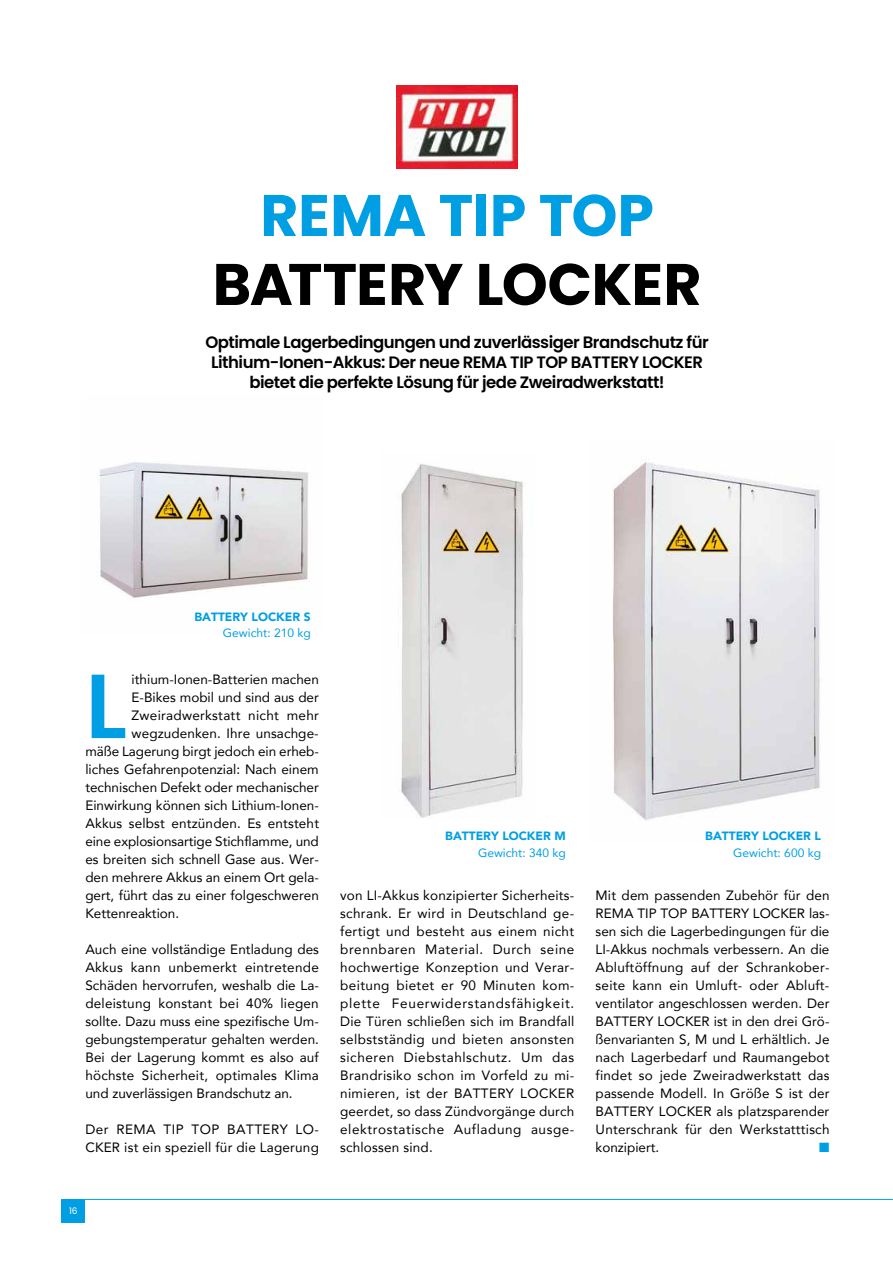
<style>
.page{position:relative;width:893px;height:1263px;background:#fff}
.page>*{position:absolute;margin:0;border:0;box-sizing:border-box;transform-origin:0 0}
.t1{font:600 90.9px "Poppins";color:#009fe3}
.t2{font:700 58.5px "Poppins";letter-spacing:-.015em;color:#000}
.t3{font:700 58.5px "Poppins";letter-spacing:-.005em;color:#009fe3}
.t4{font:600 16.5px/19.8px "Poppins";letter-spacing:-.03em;color:#000;text-align:center}
.t5{font:13.5px/18px "Avenir";color:#000;text-align:justify}
.t6{font:13.5px "Avenir";letter-spacing:.02em;color:#000}
.t7{font:13.5px "Zapf Dingbats";color:#009fe3}
.t8{font:900 12px "Avenir";color:#009fe3}
.t9{font:12px "Avenir";color:#009fe3}
.t10{font:9px "Poppins";color:#fff}
</style>
<div class="page">
<div style="left:62px;top:1199px;width:23px;height:24px;background:#009fe3"></div>
<img style="left:99px;top:462px;width:209px;height:136px">
<img style="left:397px;top:86px;width:121px;height:83px">
<img style="left:401px;top:464px;width:122px;height:354px">
<img style="left:612px;top:461px;width:208px;height:360px">
<hr style="left:85px;top:1199px;width:808px;height:1px;background:#009fe3">
<h2 class="t3" style="left:260px;top:182px;width:395px">REMA TIP TOP</h2>
<h2 class="t2" style="left:213px;top:251px;width:490px">BATTERY LOCKER</h2>
<p class="t4" style="left:205px;top:333px;width:505px">Optimale Lagerbedingungen und zuverlässiger Brandschutz für<br>Lithium-Ionen-Akkus: Der neue REMA TIP TOP BATTERY LOCKER bietet die perfekte Lösung für jede Zweiradwerkstatt!</p>
<p class="t8" style="left:195px;top:606px;width:118px">BATTERY LOCKER S</p>
<p class="t9" style="left:223px;top:624px;width:89px">Gewicht: 210 kg</p>
<h1 class="t1" style="left:85px;top:653px;width:43px">L</h1>
<p class="t5" style="left:132px;top:670px;width:189px">ithium-Ionen-Batterien machen</p>
<p class="t5" style="left:132px;top:688px;width:189px">E-Bikes mobil und sind aus der</p>
<p class="t6" style="left:132px;top:704px;width:189px">Zweiradwerkstatt nicht mehr</p>
<p class="t5" style="left:132px;top:724px;width:189px">wegzudenken. Ihre unsachge-</p>
<p class="t5" style="left:85px;top:742px;width:235px">mäße Lagerung birgt jedoch ein erheb-</p>
<p class="t5" style="left:85px;top:760px;width:235px">liches Gefahrenpotenzial: Nach einem</p>
<p class="t5" style="left:85px;top:778px;width:235px">technischen Defekt oder mechanischer</p>
<p class="t5" style="left:85px;top:796px;width:235px">Einwirkung können sich Lithium-Ionen-</p>
<p class="t5" style="left:85px;top:814px;width:235px">Akkus selbst entzünden. Es entsteht</p>
<p class="t5" style="left:85px;top:832px;width:235px">eine explosionsartige Stichflamme, und</p>
<p class="t5" style="left:85px;top:850px;width:235px">es breiten sich schnell Gase aus. Wer-</p>
<p class="t5" style="left:85px;top:868px;width:235px">den mehrere Akkus an einem Ort gela-</p>
<p class="t5" style="left:85px;top:886px;width:235px">gert, führt das zu einer folgeschweren</p>
<p class="t5" style="left:85px;top:904px;width:95px">Kettenreaktion.</p>
<p class="t5" style="left:85px;top:940px;width:235px">Auch eine vollständige Entladung des Akkus kann unbemerkt eintretende Schäden hervorrufen, weshalb die La&shy;deleistung konstant bei 40% liegen sollte. Dazu muss eine spezifische Um&shy;gebungstemperatur gehalten werden.<br>Bei der Lagerung kommt es also auf höchste Sicherheit, optimales Klima und zuverlässigen Brandschutz an.</p>
<p class="t5" style="left:85px;top:1120px;width:235px">Der REMA TIP TOP BATTERY LO-<br>CKER ist ein speziell für die Lagerung</p>
<p class="t10" style="left:69px;top:1206px;width:10px">16</p>
<p class="t8" style="left:445px;top:825px;width:122px">BATTERY LOCKER M</p>
<p class="t9" style="left:478px;top:843px;width:89px">Gewicht: 340 kg</p>
<p class="t8" style="left:705px;top:825px;width:117px">BATTERY LOCKER L</p>
<p class="t9" style="left:733px;top:843px;width:89px">Gewicht: 600 kg</p>
<p class="t5" style="left:340px;top:886px;width:236px">von LI-Akkus konzipierter Sicherheits&shy;schrank. Er wird in Deutschland ge&shy;fertigt und besteht aus einem nicht brennbaren Material. Durch seine hochwertige Konzeption und Verar&shy;beitung bietet er 90 Minuten kom&shy;plette Feuerwiderstandsfähigkeit.<br>Die Türen schließen sich im Brandfall selbstständig und bieten ansonsten sicheren Diebstahlschutz. Um das Brandrisiko schon im Vorfeld zu mi&shy;nimieren, ist der BATTERY LOCKER geerdet, so dass Zündvorgänge durch elektrostatische Aufladung ausge&shy;schlossen sind.</p>
<p class="t5" style="left:596px;top:886px;width:235px">Mit dem passenden Zubehör für den REMA TIP TOP BATTERY LOCKER las&shy;sen sich die Lagerbedingungen für die LI-Akkus nochmals verbessern. An die Abluftöffnung auf der Schrankober&shy;seite kann ein Umluft- oder Abluft&shy;ventilator angeschlossen werden. Der BATTERY LOCKER ist in den drei Grö&shy;ßenvarianten S, M und L erhältlich. Je nach Lagerbedarf und Raumangebot findet so jede Zweiradwerkstatt das passende Modell. In Größe S ist der BATTERY LOCKER als platzsparender Unterschrank für den Werkstatttisch konzipiert.</p>
<p class="t7" style="left:819px;top:1141px;width:11px">■</p>
</div>
